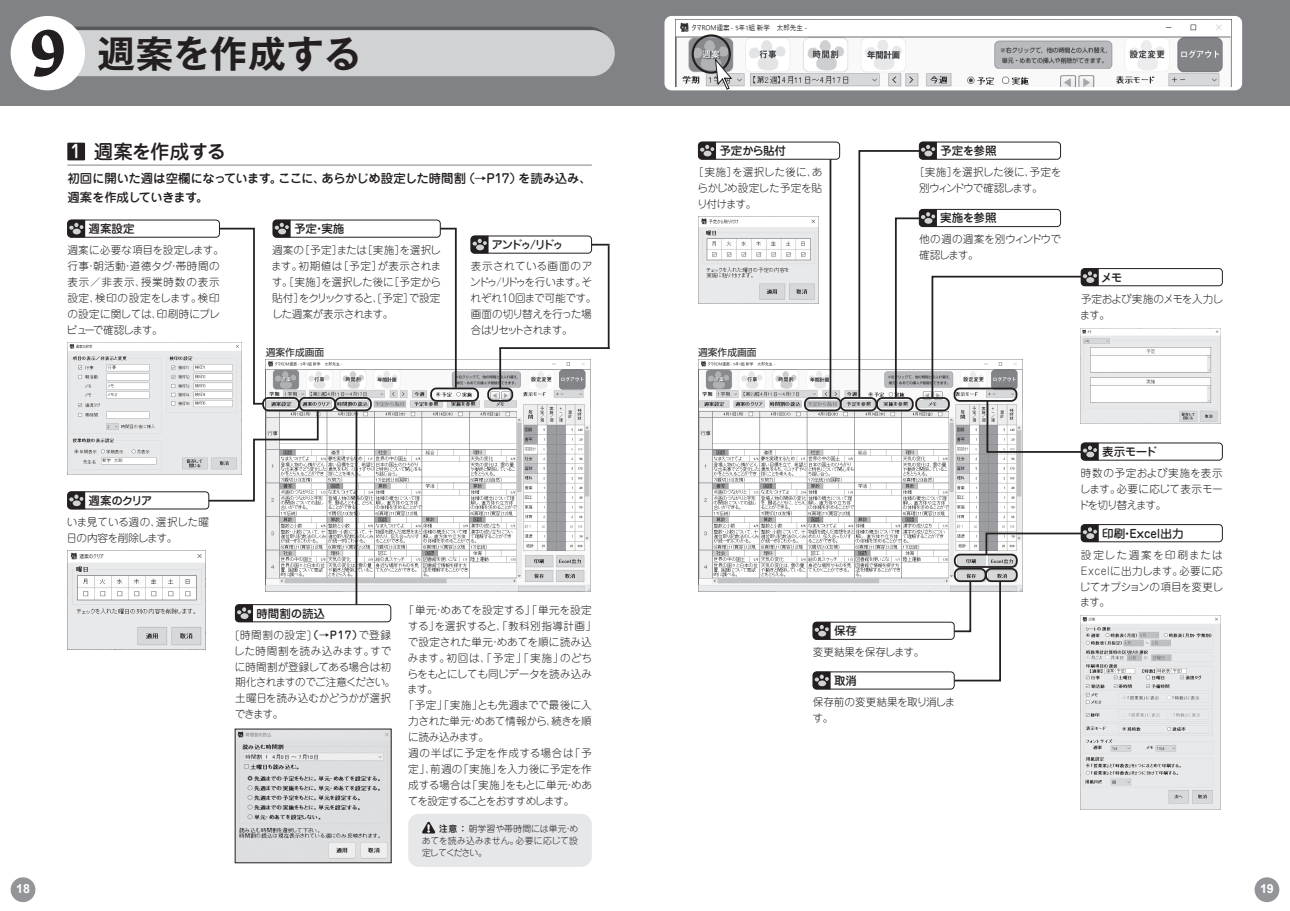
<style>
.page{position:relative;width:1290px;height:911px;background:#fff}
.page>*{position:absolute;margin:0;border:0;box-sizing:border-box;transform-origin:0 0}
.t1{font:700 37.5px "Gothic MB101 Pro De";letter-spacing:.01em;color:#231f20}
.t2{font:500 19.5px "Jun 34 Pro";letter-spacing:-.035em;color:#231f20}
.t3{font:700 12.5px "Arial";color:#fff}
.t4{font:500 12.38px/18.6px "Jun 34 Pro";letter-spacing:-.035em;color:#231f20}
.t5{font:500 11.5px "Jun 34 Pro";color:#231f20}
.t6{font:300 10.62px/16px "Jun 101 Pro";letter-spacing:-.015em;color:#231f20;text-align:justify}
.t7{font:300 10.62px/16px "Jun 101 Pro";letter-spacing:.015em;color:#231f20}
.t8{font:300 10.62px/16px "Jun 101 Pro";letter-spacing:-.04em;color:#231f20}
.t9{font:300 10.62px "Jun 101 Pro";letter-spacing:-.035em;color:#231f20}
.t10{font:300 10.62px/16px "Jun 101 Pro";letter-spacing:-.055em;color:#231f20}
.t11{font:300 10.62px/16px "Jun 101 Pro";letter-spacing:-.045em;color:#231f20}
.t12{font:300 10.62px "Jun 101 Pro";letter-spacing:.04em;color:#231f20}
.t13{font:300 10.62px "Jun 101 Pro";letter-spacing:.045em;color:#231f20}
.t14{font:300 10.62px "Jun 101 Pro";letter-spacing:.02em;color:#231f20}
.t15{font:300 10.62px/16px "Jun 101 Pro";letter-spacing:-.07em;color:#231f20}
.t16{font:300 10.62px "Jun 101 Pro";letter-spacing:.05em;color:#231f20}
.t17{font:300 10.62px "Jun 101 Pro";letter-spacing:-.095em;color:#231f20}
.t18{font:9.75px "Shin Go Pro";color:#231f20}
.t19{font:300 8.88px/12.4px "Jun 101 Pro";color:#231f20;text-align:justify}
.s1{font-size:17.75px;color:#fff}
.s2{font-family:"Jun 34 Pro";font-weight:500}
</style>
<div class="page">
<div style="left:0;top:0;width:1290px;height:106px;background:#808285"></div>
<div style="left:44px;top:27px;width:567px;height:46px;background:#57585a;border-radius:23px"></div>
<div style="left:48px;top:30px;width:567px;height:46px;background:#d1d2d4;border-radius:23px"></div>
<div style="left:11px;top:16px;width:74px;height:74px;background:#fff;border-radius:50%"></div>
<div style="left:664px;top:16px;width:578px;height:74px;background:#fff;border-radius:7px"></div>
<img style="left:675px;top:19px;width:556px;height:68px">
<img style="left:266px;top:360px;width:324px;height:231px">
<img style="left:698px;top:360px;width:324px;height:231px">
<img style="left:67px;top:342px;width:125px;height:133px">
<img style="left:67px;top:550px;width:138px;height:99px">
<img style="left:237px;top:731px;width:152px;height:130px">
<img style="left:698px;top:216px;width:121px;height:87px">
<img style="left:1099px;top:328px;width:121px;height:95px">
<img style="left:1081px;top:615px;width:140px;height:194px">
<div style="left:299px;top:397px;width:37px;height:14px;border:2px solid #231f20;border-radius:5px"></div>
<div style="left:334px;top:397px;width:38px;height:14px;border:2px solid #231f20;border-radius:5px"></div>
<div style="left:430px;top:387px;width:49px;height:15px;border:2px solid #231f20;border-radius:5px"></div>
<div style="left:487px;top:387px;width:26px;height:15px;border:2px solid #231f20;border-radius:5px"></div>
<hr style="left:356px;top:410px;width:1px;height:202px;background:#231f20">
<svg style="left:405px;top:227px;width:53px;height:162px"></svg>
<div style="left:804px;top:397px;width:37px;height:14px;border:2px solid #231f20;border-radius:5px"></div>
<div style="left:985px;top:568px;width:33px;height:14px;border:2px solid #231f20;border-radius:5px"></div>
<div style="left:954px;top:553px;width:64px;height:15px;border:2px solid #231f20;border-radius:5px"></div>
<div style="left:954px;top:568px;width:32px;height:14px;border:2px solid #231f20;border-radius:5px"></div>
<div style="left:840px;top:397px;width:37px;height:14px;border:2px solid #231f20;border-radius:5px"></div>
<svg style="left:919px;top:579px;width:83px;height:103px"></svg>
<hr style="left:829px;top:151px;width:2px;height:247px;background:#231f20">
<hr style="left:499px;top:348px;width:2px;height:41px;background:#231f20">
<hr style="left:499px;top:347px;width:110px;height:2px;background:#231f20">
<svg style="left:592px;top:244px;width:17px;height:1px"></svg>
<div style="left:692px;top:34px;width:39px;height:40px;border:2px solid #231f20;border-radius:50%"></div>
<svg style="left:714px;top:57px;width:18px;height:33px"></svg>
<div style="left:67px;top:143px;width:18px;height:17px;background:#231f20"></div>
<hr style="left:67px;top:165px;width:525px;height:1px;background:#808285">
<div style="left:67px;top:220px;width:153px;height:17px;border:1px solid #231f20;border-radius:4px"></div>
<svg style="left:67px;top:220px;width:18px;height:17px"></svg>
<div style="left:67px;top:491px;width:142px;height:18px;border:1px solid #231f20;border-radius:4px"></div>
<svg style="left:67px;top:491px;width:18px;height:18px"></svg>
<div style="left:471px;top:236px;width:121px;height:17px;border:1px solid #231f20;border-radius:4px"></div>
<svg style="left:471px;top:236px;width:17px;height:17px"></svg>
<div style="left:273px;top:220px;width:167px;height:17px;background:#fff;border-radius:4px"></div>
<div style="left:273px;top:220px;width:167px;height:17px;border:1px solid #231f20;border-radius:4px"></div>
<svg style="left:192px;top:220px;width:127px;height:282px"></svg>
<div style="left:235px;top:604px;width:156px;height:18px;background:#fff;border-radius:4px"></div>
<div style="left:235px;top:604px;width:156px;height:18px;border:1px solid #231f20;border-radius:4px"></div>
<svg style="left:235px;top:604px;width:18px;height:18px"></svg>
<div style="left:698px;top:142px;width:141px;height:17px;background:#fff;border-radius:4px"></div>
<div style="left:698px;top:142px;width:142px;height:17px;border:1px solid #231f20;border-radius:4px"></div>
<svg style="left:698px;top:142px;width:18px;height:17px"></svg>
<div style="left:1081px;top:443px;width:141px;height:17px;border:1px solid #231f20;border-radius:4px"></div>
<div style="left:1081px;top:524px;width:141px;height:18px;border:1px solid #231f20;border-radius:4px"></div>
<svg style="left:984px;top:524px;width:127px;height:32px"></svg>
<div style="left:813px;top:622px;width:141px;height:17px;background:#fff;border-radius:4px"></div>
<div style="left:813px;top:622px;width:141px;height:17px;border:1px solid #231f20;border-radius:4px"></div>
<svg style="left:813px;top:622px;width:17px;height:17px"></svg>
<div style="left:1081px;top:268px;width:141px;height:18px;border:1px solid #231f20;border-radius:4px"></div>
<svg style="left:857px;top:142px;width:242px;height:318px"></svg>
<div style="left:813px;top:672px;width:141px;height:17px;background:#fff;border-radius:4px"></div>
<div style="left:813px;top:671px;width:141px;height:18px;border:1px solid #231f20;border-radius:4px"></div>
<svg style="left:813px;top:671px;width:17px;height:18px"></svg>
<div style="left:408px;top:813px;width:184px;height:54px;background:#e6e7e9;border-radius:11px"></div>
<svg style="left:422px;top:821px;width:14px;height:12px"></svg>
<svg style="left:32px;top:30px;width:32px;height:47px"></svg>
<hr style="left:608px;top:245px;width:1px;height:104px;background:#231f20">
<div style="left:1254px;top:877px;width:25px;height:25px;background:#939598;border-radius:50%"></div>
<div style="left:11px;top:877px;width:24px;height:25px;background:#939598;border-radius:50%"></div>
<h1 class="t1" style="left:97px;top:23px;width:266px">週案を作成する</h1>
<h2 class="t2" style="left:71px;top:136px;width:157px"><span class="s1">1</span> 週案を作成する</h2>
<p class="t4" style="left:67px;top:168px;width:526px">初回に開いた週は空欄になっています。ここに、あらかじめ設定した時間割（→P17）を読み込み、週案を作成していきます。</p>
<p class="t10" style="left:919px;top:163px;width:144px;text-indent:-5px">［実施］を選択した後に、予定を別ウィンドウで確認します。</p>
<p class="t5" style="left:940px;top:142px;width:58px">予定を参照</p>
<p class="t5" style="left:719px;top:142px;width:68px">予定から貼付</p>
<p class="t6" style="left:697px;top:163px;width:127px;text-indent:-4px">［実施］を選択した後に、あらかじめ設定した予定を貼り付けます。</p>
<p class="t5" style="left:89px;top:220px;width:48px">週案設定</p>
<p class="t7" style="left:66px;top:241px;width:159px">週案に必要な項目を設定します。行事・朝活動・道徳タグ・帯時間の表示／非表示、授業時数の表示設定、検印の設定をします。検印の設定に関しては、印刷時にプレビューで確認します。</p>
<p class="t5" style="left:294px;top:220px;width:52px">予定・実施</p>
<p class="t7" style="left:272px;top:241px;width:170px">週案の［予定］または［実施］を選択し</p>
<p class="t6" style="left:271px;top:257px;width:172px">ます。初期値は［予定］が表示されます。［実施］を選択した後に［予定から貼付］をクリックすると、[予定］で設定した週案が表示されます。</p>
<p class="t5" style="left:491px;top:236px;width:74px">アンドゥ/リドゥ</p>
<p class="t8" style="left:470px;top:257px;width:128px">表示されている画面のアンドゥ/リドゥを行います。それぞれ10回まで可能です。画面の切り替えを行った場合はリセットされます。</p>
<p class="t18" style="left:266px;top:344px;width:60px">週案作成画面</p>
<p class="t18" style="left:698px;top:344px;width:60px">週案作成画面</p>
<p class="t5" style="left:940px;top:209px;width:58px">実施を参照</p>
<p class="t11" style="left:919px;top:230px;width:144px">他の週の週案を別ウィンドウで確認します。</p>
<p class="t5" style="left:1101px;top:268px;width:23px">メモ</p>
<p class="t15" style="left:1080px;top:289px;width:145px">予定および実施のメモを入力します。</p>
<p class="t5" style="left:89px;top:491px;width:65px">週案のクリア</p>
<p class="t6" style="left:67px;top:512px;width:144px">いま見ている週の、選択した曜日の内容を削除します。</p>
<p class="t5" style="left:256px;top:604px;width:70px">時間割の読込</p>
<p class="t6" style="left:234px;top:625px;width:163px;text-align:left">[時間割の設定]<span class="s2">（→P17）</span>で登録した時間割を読み込みます。すでに時間割が登録してある場合は初期化されますのでご注意ください。土曜日を読み込むかどうかが選択できます。</p>
<p class="t6" style="left:404px;top:600px;width:189px">「単元・めあてを設定する」「単元を設定</p>
<p class="t12" style="left:408px;top:617px;width:190px">する」を選択すると、「教科別指導計画」</p>
<p class="t6" style="left:408px;top:632px;width:185px">で設定された単元・めあてを順に読み込</p>
<p class="t13" style="left:408px;top:649px;width:186px">みます。初回は、「予定」「実施」のどち</p>
<p class="t9" style="left:407px;top:665px;width:186px">らをもとにしても同じデータを読み込み</p>
<p class="t6" style="left:407px;top:680px;width:32px">ます。</p>
<p class="t6" style="left:404px;top:696px;width:189px">「予定」「実施」とも先週までで最後に入</p>
<p class="t9" style="left:408px;top:713px;width:185px">力された単元・めあて情報から、続きを順</p>
<p class="t6" style="left:408px;top:728px;width:83px">に読み込みます。</p>
<p class="t16" style="left:408px;top:745px;width:185px">週の半ばに予定を作成する場合は「予</p>
<p class="t14" style="left:408px;top:760px;width:185px">定」、前週の「実施」を入力後に予定を作</p>
<p class="t6" style="left:408px;top:776px;width:185px">成する場合は「実施」をもとに単元・めあ</p>
<p class="t17" style="left:408px;top:792px;width:168px">てを設定することをおすすめします。</p>
<p class="t19" style="left:422px;top:821px;width:158px">　 <span class="s2">注意：</span> 朝学習や帯時間には単元・めあてを読み込みません。必要に応じて設定してください。</p>
<p class="t5" style="left:834px;top:622px;width:25px">保存</p>
<p class="t6" style="left:813px;top:643px;width:113px">変更結果を保存します。</p>
<p class="t5" style="left:834px;top:671px;width:25px">取消</p>
<p class="t6" style="left:812px;top:692px;width:145px">保存前の変更結果を取り消します。</p>
<p class="t5" style="left:1102px;top:442px;width:57px">表示モード</p>
<p class="t6" style="left:1079px;top:464px;width:146px">時数の予定および実施を表示します。必要に応じて表示モードを切り替えます。</p>
<p class="t5" style="left:1102px;top:524px;width:83px">印刷・Excel出力</p>
<p class="t6" style="left:1079px;top:545px;width:145px">設定した週案を印刷またはExcelに出力します。必要に応じてオプションの項目を変更します。</p>
<p class="t3" style="left:16px;top:880px;width:15px">18</p>
<p class="t3" style="left:1260px;top:880px;width:15px">19</p>
</div>
